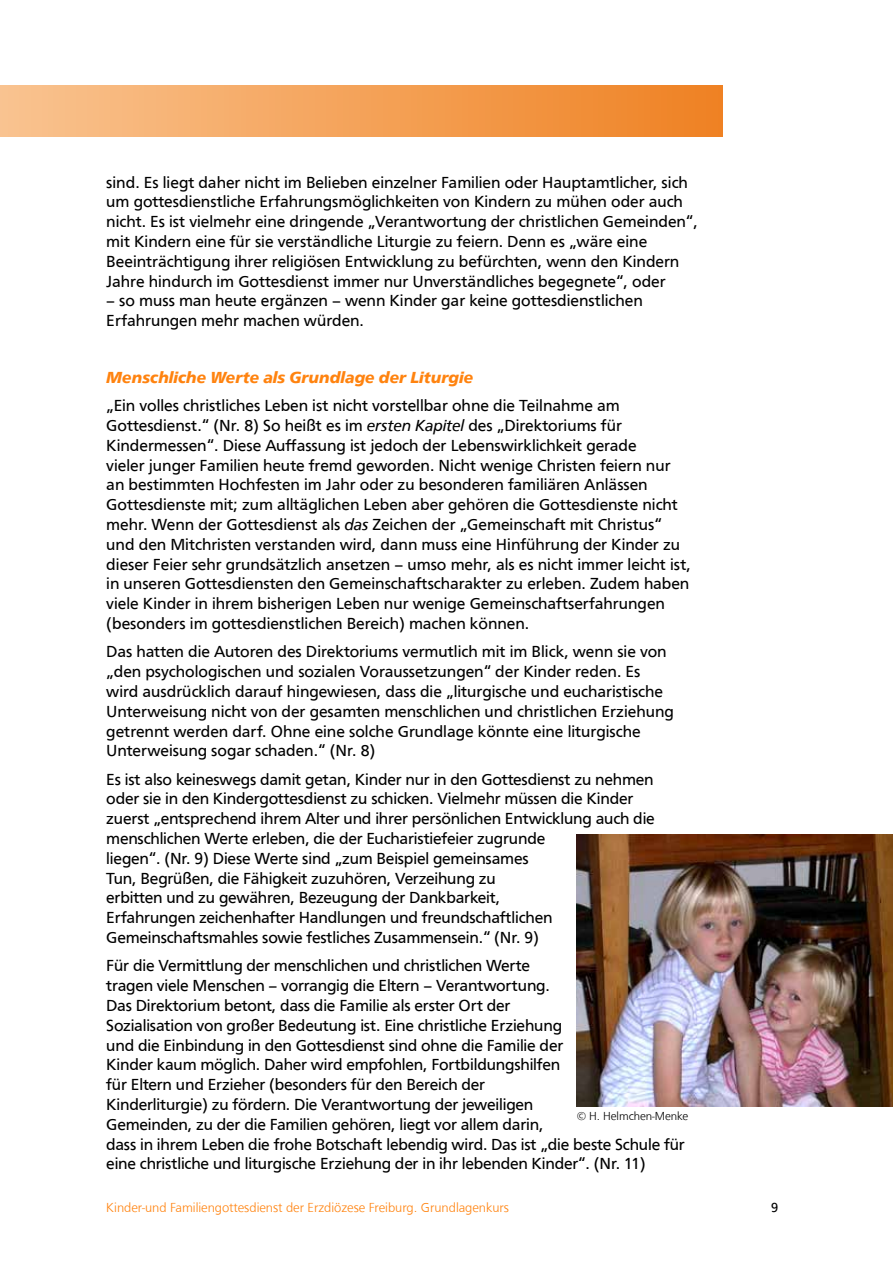
<style>
.page{position:relative;width:893px;height:1263px;background:#fff}
.page>*{position:absolute;margin:0;border:0;box-sizing:border-box;transform-origin:0 0}
.t1{font:16.5px/19.8px "Front Page";letter-spacing:-.005em;color:#000}
.t2{font:italic 700 16.5px "Front Page";color:#ff830f}
.t3{font:300 13.5px "Front Page";color:#ff830f}
.t4{font:13.5px "Front Page";color:#000}
.t5{font:300 12px "Front Page";letter-spacing:-.005em;color:#000}
.s1{font-style:italic}
</style>
<div class="page">
<div style="left:0;top:85px;width:723px;height:51px;background:linear-gradient(to right,#f9c490,#ef8122)"></div>
<img style="left:577px;top:834px;width:316px;height:273px">
<p class="t1" style="left:106px;top:171px;width:593px">sind. Es liegt daher nicht im Belieben einzelner Familien oder Hauptamtlicher, sich um gottesdienstliche Erfahrungsmöglichkeiten von Kindern zu mühen oder auch nicht. Es ist vielmehr eine dringende „Verantwortung der christlichen Gemeinden“, mit Kindern eine für sie verständliche Liturgie zu feiern. Denn es „wäre eine Beeinträchtigung ihrer religiösen Entwicklung zu befürchten, wenn den Kindern Jahre hindurch im Gottesdienst immer nur Unverständliches begegnete“, oder</p>
<p class="t1" style="left:106px;top:290px;width:538px">– so muss man heute ergänzen – wenn Kinder gar keine gottesdienstlichen<br>Erfahrungen mehr machen würden.</p>
<p class="t2" style="left:106px;top:365px;width:369px">Menschliche Werte als Grundlage der Liturgie</p>
<p class="t1" style="left:106px;top:395px;width:586px">„Ein volles christliches Leben ist nicht vorstellbar ohne die Teilnahme am Gottesdienst.“ (Nr. 8) So heißt es im <span class="s1">ersten Kapitel</span> des „Direktoriums für Kindermessen“. Diese Auffassung ist jedoch der Lebenswirklichkeit gerade<br>vieler junger Familien heute fremd geworden. Nicht wenige Christen feiern nur an bestimmten Hochfesten im Jahr oder zu besonderen familiären Anlässen Gottesdienste mit; zum alltäglichen Leben aber gehören die Gottesdienste nicht mehr. Wenn der Gottesdienst als <span class="s1">das</span> Zeichen der „Gemeinschaft mit Christus“ und den Mitchristen verstanden wird, dann muss eine Hinführung der Kinder zu dieser Feier sehr grundsätzlich ansetzen – umso mehr, als es nicht immer leicht ist, in unseren Gottesdiensten den Gemeinschaftscharakter zu erleben. Zudem haben viele Kinder in ihrem bisherigen Leben nur wenige Gemeinschaftserfahrungen (besonders im gottesdienstlichen Bereich) machen können.</p>
<p class="t1" style="left:106px;top:641px;width:569px">Das hatten die Autoren des Direktoriums vermutlich mit im Blick, wenn sie von „den psychologischen und sozialen Voraussetzungen“ der Kinder reden. Es wird ausdrücklich darauf hingewiesen, dass die „liturgische und eucharistische Unterweisung nicht von der gesamten menschlichen und christlichen Erziehung getrennt werden darf. Ohne eine solche Grundlage könnte eine liturgische Unterweisung sogar schaden.“ (Nr. 8)</p>
<p class="t1" style="left:106px;top:768px;width:550px">Es ist also keineswegs damit getan, Kinder nur in den Gottesdienst zu nehmen oder sie in den Kindergottesdienst zu schicken. Vielmehr müssen die Kinder zuerst „entsprechend ihrem Alter und ihrer persönlichen Entwicklung auch die menschlichen Werte erleben, die der Eucharistiefeier zugrunde<br>liegen“. (Nr. 9) Diese Werte sind „zum Beispiel gemeinsames<br>Tun, Begrüßen, die Fähigkeit zuzuhören, Verzeihung zu<br>erbitten und zu gewähren, Bezeugung der Dankbarkeit,<br>Erfahrungen zeichenhafter Handlungen und freundschaftlichen Gemeinschaftsmahles sowie festliches Zusammensein.“ (Nr. 9)</p>
<p class="t1" style="left:106px;top:955px;width:580px">Für die Vermittlung der menschlichen und christlichen Werte<br>tragen viele Menschen – vorrangig die Eltern – Verantwortung.<br>Das Direktorium betont, dass die Familie als erster Ort der<br>Sozialisation von großer Bedeutung ist. Eine christliche Erziehung<br>und die Einbindung in den Gottesdienst sind ohne die Familie der<br>Kinder kaum möglich. Daher wird empfohlen, Fortbildungshilfen<br>für Eltern und Erzieher (besonders für den Bereich der<br>Kinderliturgie) zu fördern. Die Verantwortung der jeweiligen<br>Gemeinden, zu der die Familien gehören, liegt vor allem darin,<br>dass in ihrem Leben die frohe Botschaft lebendig wird. Das ist „die beste Schule für eine christliche und liturgische Erziehung der in ihr lebenden Kinder“. (Nr. 11)</p>
<p class="t5" style="left:577px;top:1108px;width:113px">© H. Helmchen-Menke</p>
<p class="t3" style="left:106px;top:1198px;width:404px">Kinder-und Familiengottesdienst der Erzdiözese Freiburg. Grundlagenkurs</p>
<p class="t4" style="left:771px;top:1198px;width:9px">9</p>
</div>
